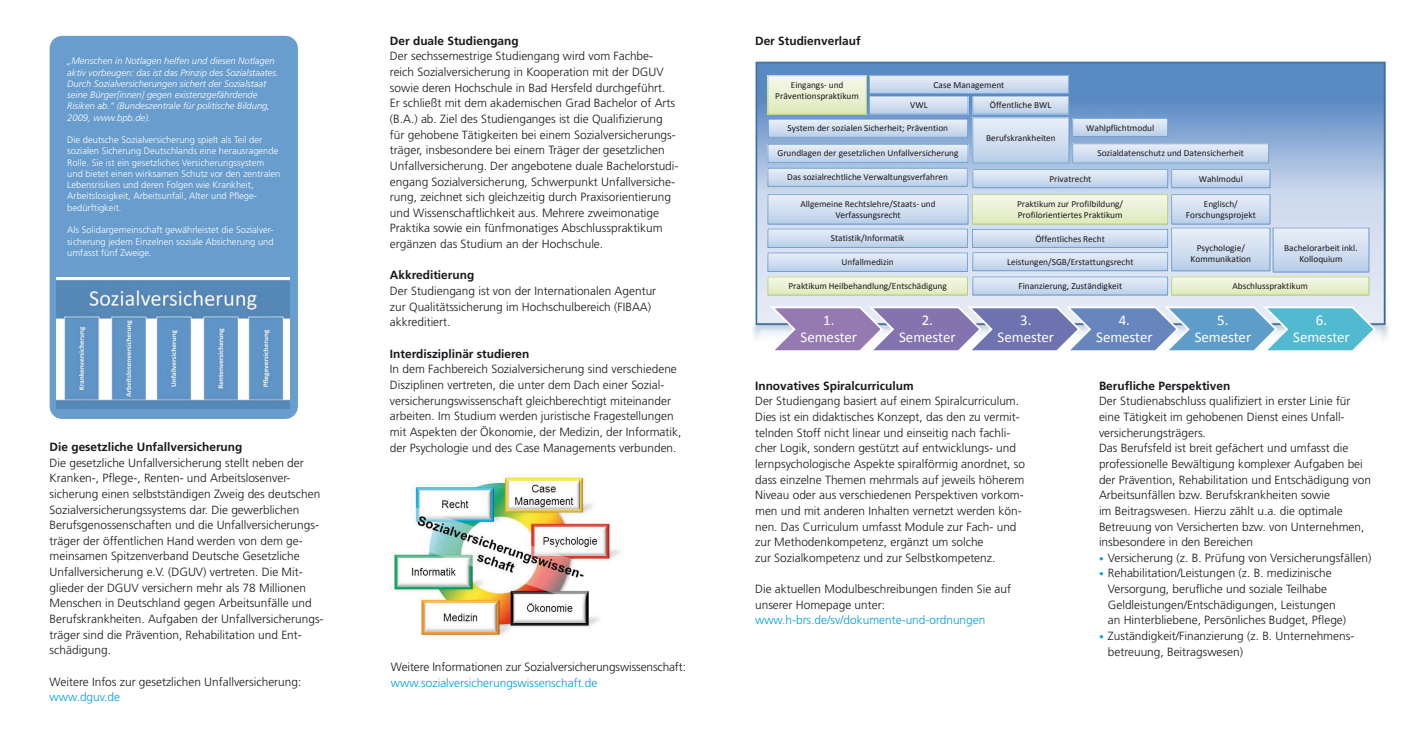
<style>
.page{position:relative;width:1411px;height:745px;background:#fff}
.page>*{position:absolute;margin:0;border:0;box-sizing:border-box;transform-origin:0 0}
.t1{font:14.88px/16.2px "Calibri";color:#fff;text-align:center}
.t2{font:300 11.88px/15.6px "Frutiger";color:#1a171c}
.t3{font:700 11.88px "Frutiger";color:#1a171c}
.t4{font:300 11.88px "Frutiger";color:#009ee0}
.t5{font:9.38px/11.1px "Calibri";color:#1a171c;text-align:center}
.t6{font:300 9.38px/11.2px "Frutiger";color:#fff}
.t7{font:italic 300 9.38px/11.2px "Frutiger";color:#fff}
.s1{font-style:italic}
.s2{font-size:9.38px;color:#009ee0}
</style>
<div class="page">
<img style="left:394px;top:477px;width:226px;height:160px">
<div style="left:62px;top:48px;width:223px;height:358px;background:#699dcd"></div>
<div style="left:50px;top:36px;width:248px;height:382px;border:25px solid #699dcd"></div>
<img style="left:57px;top:277px;width:233px;height:131px">
<img style="left:752px;top:61px;width:636px;height:278px">
<svg style="left:770px;top:306px;width:605px;height:45px;background:#8ba1c8"></svg>
<svg style="left:767px;top:75px;width:503px;height:113px;background:#b1c8e0"></svg>
<svg style="left:767px;top:194px;width:601px;height:101px;background:#d2dfe6"></svg>
<p class="t7" style="left:67px;top:55px;width:213px">„Menschen in Notlagen helfen und diesen Notlagen aktiv vorbeugen: das ist das Prinzip des Sozialstaates.<br>Durch Sozialversicherungen sichert der Sozialstaat seine Bürger[innen] gegen existenzgefährdende Risiken ab.“ (Bundeszentrale für politische Bildung, 2009, www.bpb.de).</p>
<p class="t6" style="left:67px;top:134px;width:215px">Die deutsche Sozialversicherung spielt als Teil der sozialen Sicherung Deutschlands eine herausragende Rolle. Sie ist ein gesetzliches Versicherungssystem und bietet einen wirksamen Schutz vor den zentralen Lebensrisiken und deren Folgen wie Krankheit, Arbeitslosigkeit, Arbeitsunfall, Alter und Pflege&shy;bedürftigkeit.</p>
<p class="t6" style="left:67px;top:224px;width:208px;text-align:justify">Als Solidargemeinschaft gewährleistet die Sozialver&shy;sicherung jedem Einzelnen soziale Absicherung und umfasst fünf Zweige<span class="s1">.</span></p>
<p class="t3" style="left:50px;top:439px;width:194px">Die gesetzliche Unfallversicherung</p>
<p class="t2" style="left:50px;top:454px;width:275px">Die gesetzliche Unfallversicherung stellt neben der Kranken-, Pflege-, Renten- und Arbeitslosenver&shy;sicherung einen selbstständigen Zweig des deutschen Sozialversicherungssystems dar. Die gewerblichen Berufsgenossenschaften und die Unfallversicherungs&shy;träger der öffentlichen Hand werden von dem ge&shy;meinsamen Spitzenverband Deutsche Gesetzliche Unfallversicherung e.V. (DGUV) vertreten. Die Mit&shy;glieder der DGUV versichern mehr als 78 Millionen Menschen in Deutschland gegen Arbeitsunfälle und Berufskrankheiten. Aufgaben der Unfallversicherungs&shy;träger sind die Prävention, Rehabilitation und Ent&shy;schädigung.</p>
<p class="t2" style="left:50px;top:673px;width:253px">Weitere Infos zur gesetzlichen Unfallversicherung:</p>
<p class="t4" style="left:50px;top:690px;width:72px">www.dguv.de</p>
<p class="t3" style="left:390px;top:34px;width:130px">Der duale Studiengang</p>
<p class="t2" style="left:390px;top:48px;width:290px">Der sechssemestrige Studiengang wird vom Fachbe&shy;reich Sozialversicherung in Kooperation mit der DGUV sowie deren Hochschule in Bad Hersfeld durchgeführt.<br>Er schließt mit dem akademischen Grad Bachelor of Arts (B.A.) ab. Ziel des Studienganges ist die Qualifizierung für gehobene Tätigkeiten bei einem Sozialversicherungs&shy;träger, insbesondere bei einem Träger der gesetzlichen Unfallversicherung. Der angebotene duale Bachelorstudi&shy;engang Sozialversicherung, Schwerpunkt Unfallversiche&shy;rung, zeichnet sich gleichzeitig durch Praxisorientierung und Wissenschaftlichkeit aus. Mehrere zweimonatige Praktika sowie ein fünfmonatiges Abschlusspraktikum ergänzen das Studium an der Hochschule.</p>
<p class="t3" style="left:390px;top:268px;width:86px">Akkreditierung</p>
<p class="t2" style="left:390px;top:283px;width:268px">Der Studiengang ist von der Internationalen Agentur zur Qualitätssicherung im Hochschulbereich (FIBAA) akkreditiert.</p>
<p class="t3" style="left:390px;top:346px;width:141px">Interdisziplinär studieren</p>
<p class="t2" style="left:390px;top:361px;width:293px">In dem Fachbereich Sozialversicherung sind verschiedene Disziplinen vertreten, die unter dem Dach einer Sozial&shy;versicherungswissenschaft gleichberechtigt miteinander arbeiten. Im Studium werden juristische Fragestellungen mit Aspekten der Ökonomie, der Medizin, der Informatik, der Psychologie und des Case Managements verbunden.</p>
<p class="t2" style="left:391px;top:658px;width:296px">Weitere Informationen zur Sozialversicherungswissenschaft:</p>
<p class="t4" style="left:391px;top:675px;width:208px">www.sozialversicherungswissenschaft.de</p>
<p class="t3" style="left:755px;top:34px;width:107px">Der Studienverlauf</p>
<p class="t5" style="left:775px;top:79px;width:85px">Eingangs- und<br>Präventionspraktikum</p>
<p class="t5" style="left:787px;top:123px;width:162px">System der sozialen Sicherheit; Prävention</p>
<p class="t5" style="left:933px;top:79px;width:72px">Case Management</p>
<p class="t5" style="left:989px;top:99px;width:63px">Öffentliche BWL</p>
<p class="t5" style="left:910px;top:99px;width:19px">VWL</p>
<p class="t5" style="left:986px;top:132px;width:71px">Berufskrankheiten</p>
<p class="t5" style="left:777px;top:148px;width:182px">Grundlagen der gesetzlichen Unfallversicherung</p>
<p class="t5" style="left:1086px;top:122px;width:69px">Wahlpflichtmodul</p>
<p class="t5" style="left:1097px;top:147px;width:148px">Sozialdatenschutz und Datensicherheit</p>
<p class="t5" style="left:787px;top:172px;width:162px">Das sozialrechtliche Verwaltungsverfahren</p>
<p class="t5" style="left:800px;top:198px;width:137px">Allgemeine Rechtslehre/Staats- und<br>Verfassungsrecht</p>
<p class="t5" style="left:1049px;top:173px;width:43px">Privatrecht</p>
<p class="t5" style="left:1016px;top:198px;width:108px;text-align:left">Praktikum zur Profilbildung/<br>Profilorientiertes Praktikum</p>
<p class="t5" style="left:1198px;top:173px;width:46px">Wahlmodul</p>
<p class="t5" style="left:1185px;top:198px;width:71px">Englisch/<br>Forschungsprojekt</p>
<p class="t5" style="left:830px;top:232px;width:75px">Statistik/Informatik</p>
<p class="t5" style="left:841px;top:256px;width:54px">Unfallmedizin</p>
<p class="t5" style="left:788px;top:280px;width:160px">Praktikum Heilbehandlung/Entschädigung</p>
<p class="t5" style="left:1035px;top:233px;width:71px">Öffentliches Recht</p>
<p class="t5" style="left:1007px;top:256px;width:128px">Leistungen/SGB/Erstattungsrecht</p>
<p class="t5" style="left:1018px;top:280px;width:105px">Finanzierung, Zuständigkeit</p>
<p class="t5" style="left:1190px;top:242px;width:62px">Psychologie/<br>Kommunikation</p>
<p class="t5" style="left:1284px;top:242px;width:75px">Bachelorarbeit inkl.<br>Kolloquium</p>
<p class="t5" style="left:1232px;top:280px;width:77px">Abschlusspraktikum</p>
<p class="t1" style="left:800px;top:312px;width:58px">1.<br>Semester</p>
<p class="t1" style="left:899px;top:312px;width:58px">2.<br>Semester</p>
<p class="t1" style="left:997px;top:312px;width:58px">3.<br>Semester</p>
<p class="t1" style="left:1096px;top:312px;width:58px">4.<br>Semester</p>
<p class="t1" style="left:1194px;top:312px;width:58px">5.<br>Semester</p>
<p class="t1" style="left:1292px;top:312px;width:58px">6.<br>Semester</p>
<p class="t3" style="left:755px;top:378px;width:160px">Innovatives Spiralcurriculum</p>
<p class="t2" style="left:755px;top:393px;width:271px">Der Studiengang basiert auf einem Spiralcurriculum.<br>Dies ist ein didaktisches Konzept, das den zu vermit&shy;telnden Stoff nicht linear und einseitig nach fachli&shy;cher Logik, sondern gestützt auf entwicklungs- und lernpsychologische Aspekte spiralförmig anordnet, so dass einzelne Themen mehrmals auf jeweils höherem Niveau oder aus verschiedenen Perspektiven vorkom&shy;men und mit anderen Inhalten vernetzt werden kön&shy;nen. Das Curriculum umfasst Module zur Fach- und zur Methodenkompetenz, ergänzt um solche<br>zur Sozialkompetenz und zur Selbstkompetenz.</p>
<p class="t2" style="left:755px;top:581px;width:257px">Die aktuellen Modulbeschreibungen finden Sie auf unserer Homepage unter:</p>
<p class="t4" style="left:755px;top:613px;width:232px">www.h-brs.de/sv/dokumente-und-ordnungen</p>
<p class="t3" style="left:1098px;top:378px;width:133px">Berufliche Perspektiven</p>
<p class="t2" style="left:1098px;top:393px;width:273px">Der Studienabschluss qualifiziert in erster Linie für eine Tätigkeit im gehobenen Dienst eines Unfall&shy;versicherungsträgers.<br>Das Berufsfeld ist breit gefächert und umfasst die professionelle Bewältigung komplexer Aufgaben bei der Prävention, Rehabilitation und Entschädigung von Arbeitsunfällen bzw. Berufskrankheiten sowie<br>im Beitragswesen. Hierzu zählt u.a. die optimale Betreuung von Versicherten bzw. von Unternehmen, insbesondere in den Bereichen</p>
<p class="t2" style="left:1098px;top:549px;width:274px"><span class="s2">•</span> Versicherung (z. B. Prüfung von Versicherungsfällen)</p>
<p class="t2" style="left:1107px;top:565px;width:240px;text-indent:-9px"><span class="s2">•</span> Rehabilitation/Leistungen (z. B. medizinische Versorgung, berufliche und soziale Teilhabe Geldleistungen/Entschädigungen, Leistungen an Hinterbliebene, Persönliches Budget, Pflege)</p>
<p class="t2" style="left:1107px;top:627px;width:248px;text-indent:-9px"><span class="s2">•</span> Zuständigkeit/Finanzierung (z. B. Unternehmens&shy;betreuung, Beitragswesen)</p>
</div>
